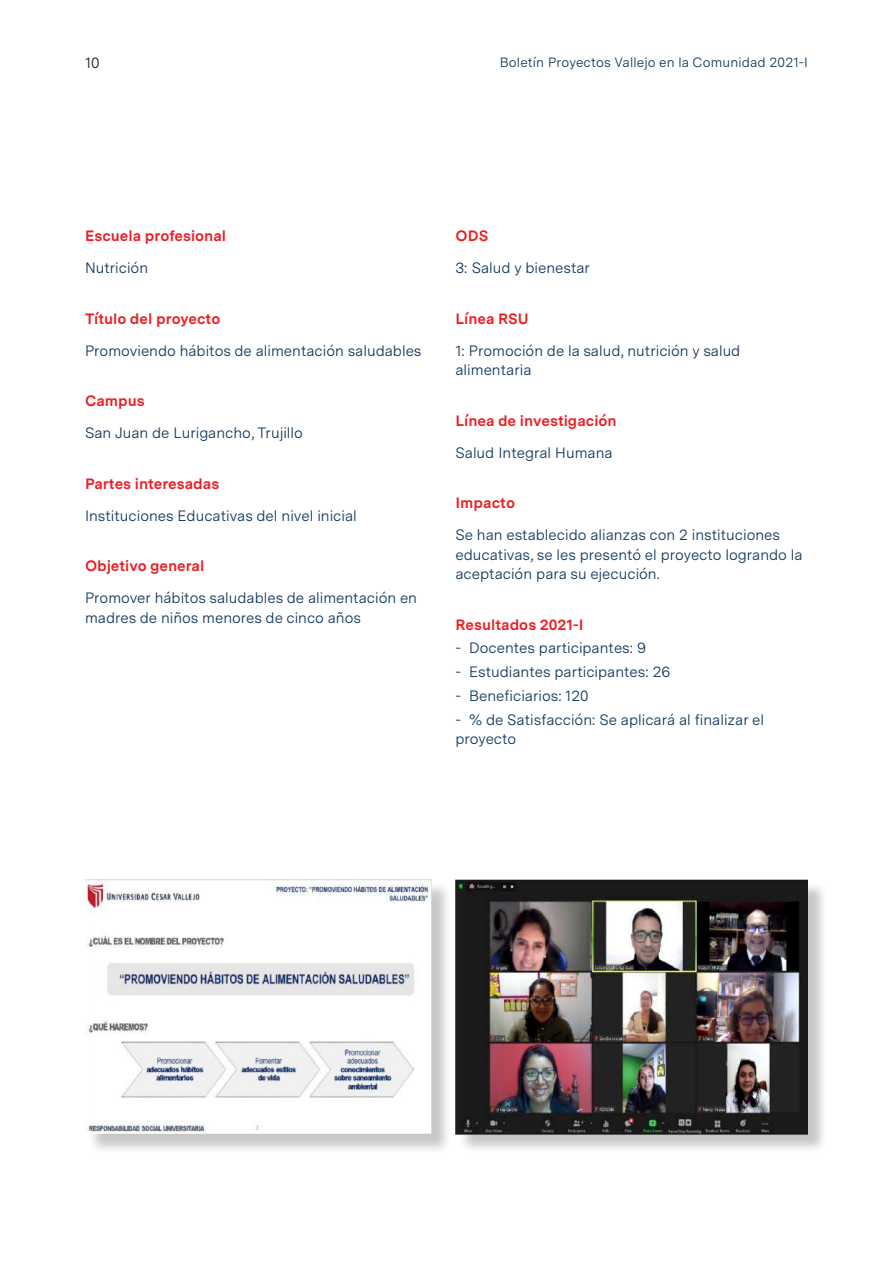
<style>
.page{position:relative;width:893px;height:1263px;background:#fff}
.page>*{position:absolute;margin:0;border:0;box-sizing:border-box;transform-origin:0 0}
.t1{font:15px/19.5px "Messina Sans";color:#11385e}
.t2{font:700 15px "Messina Sans";color:#ee1d23}
.t3{font:15px "Messina Sans";color:#231f20}
.t4{font:13.5px "Messina Sans";letter-spacing:.01em;color:#11385e}
</style>
<div class="page">
<div style="left:87px;top:881px;width:365px;height:273px;background:#231f20;opacity:.25"></div>
<img style="left:85px;top:879px;width:347px;height:255px">
<div style="left:458px;top:882px;width:370px;height:272px;background:#231f20;opacity:.25"></div>
<img style="left:455px;top:879px;width:353px;height:255px">
<p class="t3" style="left:85px;top:51px;width:16px">10</p>
<p class="t4" style="left:500px;top:52px;width:310px">Boletín Proyectos Vallejo en la Comunidad 2021-I</p>
<p class="t2" style="left:85px;top:224px;width:143px">Escuela profesional</p>
<p class="t1" style="left:85px;top:258px;width:65px">Nutrición</p>
<p class="t2" style="left:85px;top:307px;width:137px">Título del proyecto</p>
<p class="t1" style="left:85px;top:340px;width:338px">Promoviendo hábitos de alimentación saludables</p>
<p class="t2" style="left:85px;top:389px;width:61px">Campus</p>
<p class="t1" style="left:85px;top:423px;width:219px">San Juan de Lurigancho, Trujillo</p>
<p class="t2" style="left:85px;top:472px;width:136px">Partes interesadas</p>
<p class="t1" style="left:85px;top:505px;width:273px">Instituciones Educativas del nivel inicial</p>
<p class="t2" style="left:85px;top:555px;width:121px">Objetivo general</p>
<p class="t1" style="left:85px;top:588px;width:333px">Promover hábitos saludables de alimentación en madres de niños menores de cinco años</p>
<p class="t2" style="left:455px;top:224px;width:34px">ODS</p>
<p class="t1" style="left:455px;top:258px;width:136px">3: Salud y bienestar</p>
<p class="t2" style="left:455px;top:307px;width:75px">Línea RSU</p>
<p class="t1" style="left:455px;top:340px;width:286px">1: Promoción de la salud, nutrición y salud alimentaria</p>
<p class="t2" style="left:455px;top:409px;width:163px">Línea de investigación</p>
<p class="t1" style="left:455px;top:442px;width:159px">Salud Integral Humana</p>
<p class="t2" style="left:455px;top:491px;width:61px">Impacto</p>
<p class="t1" style="left:455px;top:525px;width:349px">Se han establecido alianzas con 2 instituciones educativas, se les presentó el proyecto logrando la aceptación para su ejecución.</p>
<p class="t2" style="left:455px;top:613px;width:129px">Resultados 2021-I</p>
<p class="t1" style="left:455px;top:638px;width:192px">- Docentes participantes: 9</p>
<p class="t1" style="left:455px;top:662px;width:216px">- Estudiantes participantes: 26</p>
<p class="t1" style="left:455px;top:685px;width:135px">- Beneficiarios: 120</p>
<p class="t1" style="left:455px;top:709px;width:310px">- % de Satisfacción: Se aplicará al finalizar el proyecto</p>
</div>
